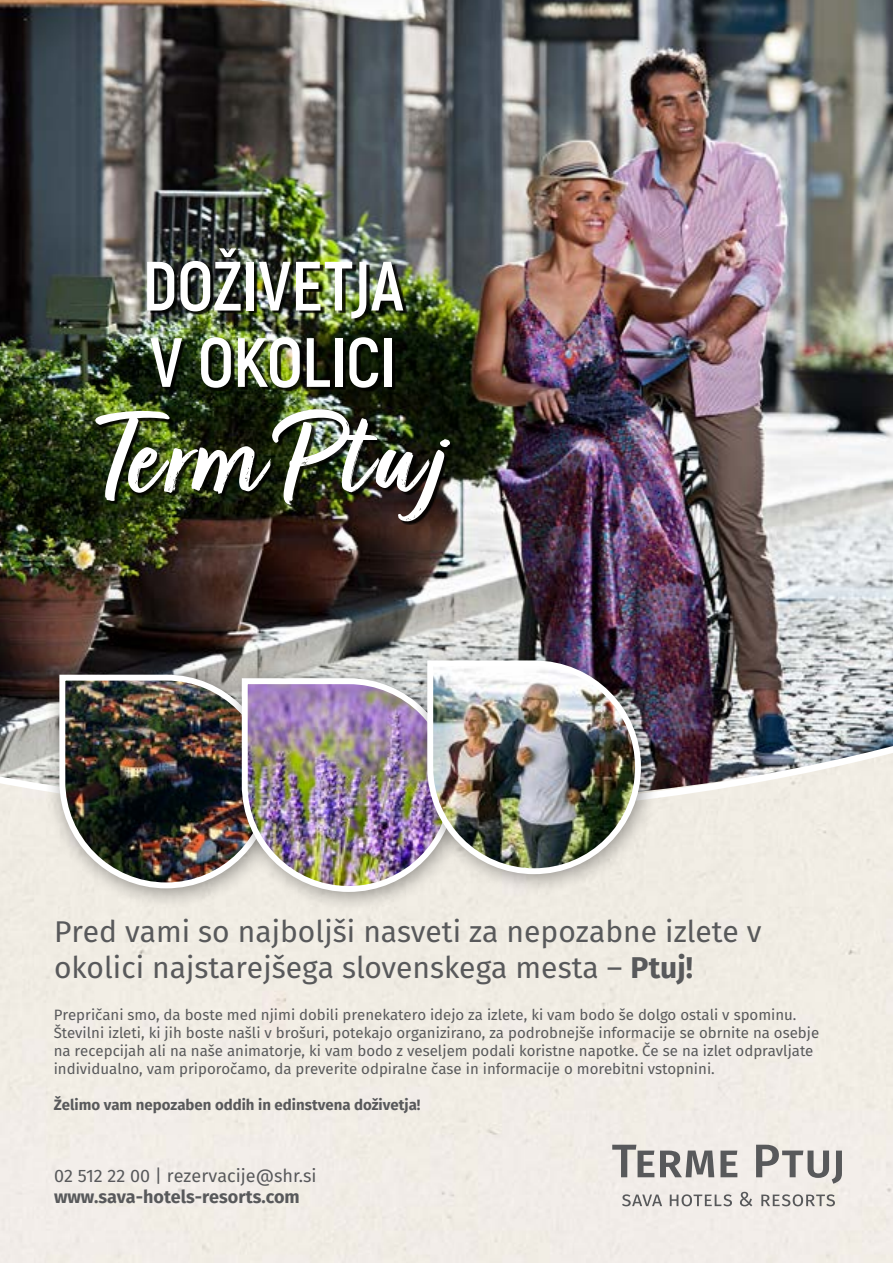
<style>
.page{position:relative;width:893px;height:1263px;background:#fff}
.page>*{position:absolute;margin:0;border:0;box-sizing:border-box;transform-origin:0 0}
.t1{font:700 126.45px "Turbinado";letter-spacing:.04em;color:#fff}
.t2{font:700 69.6px/76.3px "Akrobat";letter-spacing:-.01em;color:#fff}
.t3{font:30px/36px "Fira Sans";color:#58595b}
.t4{font:18px "Fira Sans";color:#58595b}
.t5{font:700 18px "Fira Sans";color:#58595b}
.t6{font:15px/18px "Fira Sans";color:#58595b}
.t7{font:700 15px "Fira Sans";color:#58595b}
.s1{font-weight:700}
</style>
<div class="page">
<img style="left:0;top:0;width:893px;height:709px">
<img style="left:0;top:709px;width:893px;height:101px">
<div style="left:44px;top:659px;width:251px;height:251px;background:#000;opacity:.4"></div>
<svg style="left:56px;top:672px;width:171px;height:219px;background:#d3cfca"></svg>
<div style="left:227px;top:663px;width:250px;height:251px;background:#000;opacity:.4"></div>
<svg style="left:239px;top:889px;width:173px;height:6px"></svg>
<div style="left:412px;top:645px;width:251px;height:251px;background:#000;opacity:.4"></div>
<img style="left:62px;top:663px;width:576px;height:226px">
<img style="left:424px;top:657px;width:220px;height:220px">
<div style="left:98px;top:250px;width:355px;height:275px;background:#000;opacity:.87"></div>
<svg style="left:612px;top:1145px;width:42px;height:32px"></svg>
<svg style="left:660px;top:1150px;width:54px;height:27px"></svg>
<svg style="left:720px;top:1150px;width:17px;height:27px"></svg>
<svg style="left:756px;top:1145px;width:86px;height:39px;background:#bcb9b7"></svg>
<svg style="left:622px;top:1194px;width:40px;height:12px"></svg>
<svg style="left:670px;top:1194px;width:62px;height:12px"></svg>
<svg style="left:740px;top:1192px;width:12px;height:14px"></svg>
<svg style="left:761px;top:1194px;width:74px;height:12px"></svg>
<h2 class="t2" style="left:142px;top:248px;width:263px">DOŽIVETJA<br>V OKOLICI</h2>
<h1 class="t1" style="left:101px;top:390px;width:345px">Term Ptuj</h1>
<h3 class="t3" style="left:54px;top:916px;width:709px">Pred vami so najboljši nasveti za nepozabne izlete v okolici najstarejšega slovenskega mesta – <span class="s1">Ptuj!</span></h3>
<p class="t6" style="left:54px;top:1007px;width:767px">Prepričani smo, da boste med njimi dobili prenekatero idejo za izlete, ki vam bodo še dolgo ostali v spominu.<br>Številni izleti, ki jih boste našli v brošuri, potekajo organizirano, za podrobnejše informacije se obrnite na osebje na recepcijah ali na naše animatorje, ki vam bodo z veseljem podali koristne napotke. Če se na izlet odpravljate individualno, vam priporočamo, da preverite odpiralne čase in informacije o morebitni vstopnini.</p>
<p class="t7" style="left:54px;top:1095px;width:368px">Želimo vam nepozaben oddih in edinstvena doživetja!</p>
<p class="t4" style="left:54px;top:1163px;width:264px">02 512 22 00 | rezervacije@shr.si</p>
<p class="t5" style="left:54px;top:1184px;width:247px">www.sava-hotels-resorts.com</p>
</div>
